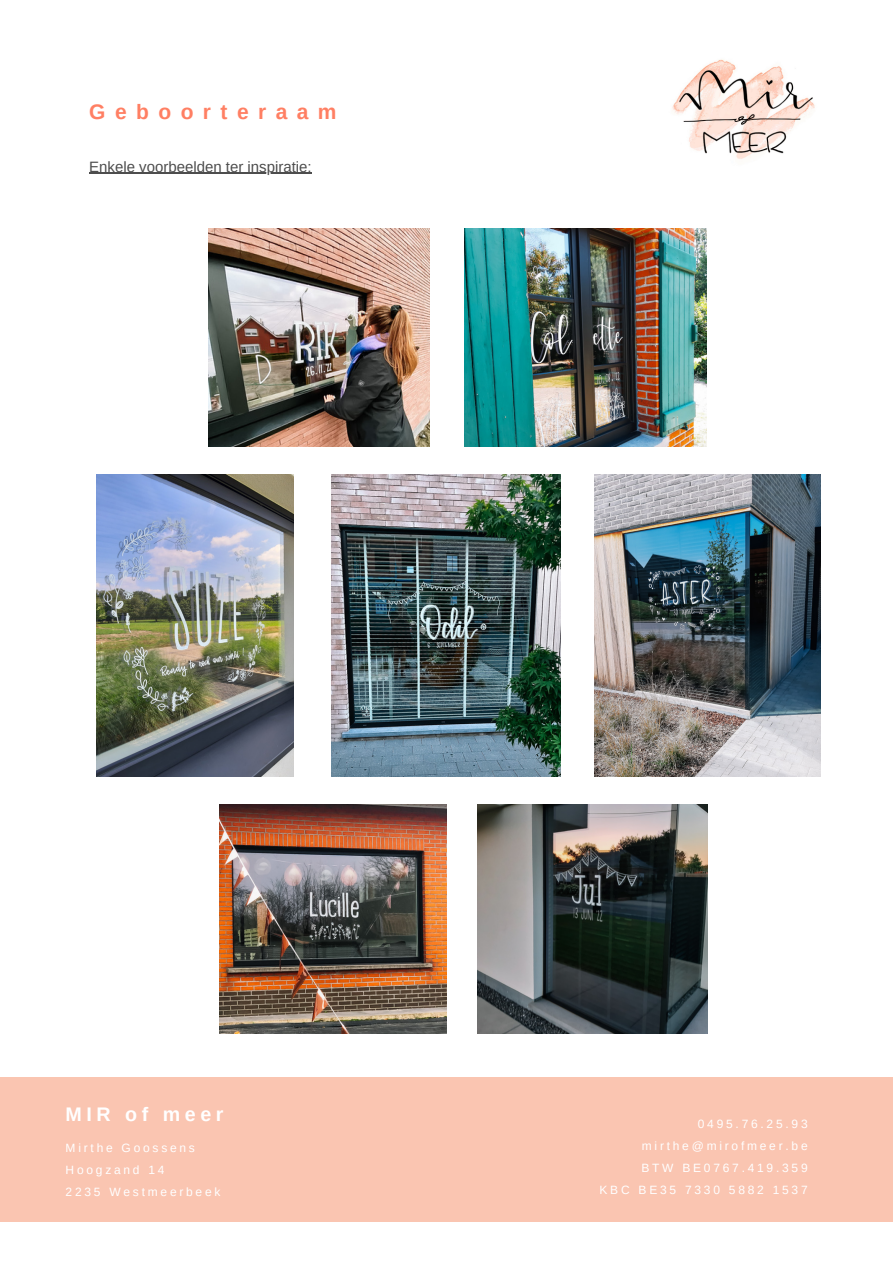
<style>
.page{position:relative;width:893px;height:1264px;background:#fff}
.page>*{position:absolute;margin:0;border:0;box-sizing:border-box;transform-origin:0 0}
.t1{font:700 21px "Arimo";letter-spacing:.45em;color:#ff7f63}
.t2{font:700 19.65px "Arimo";letter-spacing:.23em;color:#fff}
.t3{font:15px "Arimo";color:#4d4d4d}
.t4{font:12px/22px "Arimo";letter-spacing:.23em;color:#fff}
</style>
<div class="page">
<div style="left:0;top:1077px;width:892px;height:144px;background:#fac5b1"></div>
<img style="left:672px;top:59px;width:143px;height:100px">
<img style="left:208px;top:229px;width:221px;height:218px">
<img style="left:97px;top:474px;width:197px;height:302px">
<img style="left:477px;top:804px;width:231px;height:229px">
<img style="left:594px;top:474px;width:226px;height:302px">
<img style="left:464px;top:229px;width:242px;height:218px">
<img style="left:331px;top:474px;width:229px;height:302px">
<img style="left:219px;top:804px;width:227px;height:229px">
<hr style="left:89px;top:173px;width:223px;height:1px;background:#4d4d4d">
<h1 class="t1" style="left:89px;top:100px;width:249px">Geboorteraam</h1>
<p class="t3" style="left:89px;top:158px;width:224px">Enkele voorbeelden ter inspiratie:</p>
<h2 class="t2" style="left:66px;top:1102px;width:159px">MIR of meer</h2>
<p class="t4" style="left:66px;top:1137px;width:156px">Mirthe Goossens<br>Hoogzand 14<br>2235 Westmeerbeek</p>
<p class="t4" style="left:599px;top:1112px;width:209px;text-align:right">0495.76.25.93 mirthe@mirofmeer.be<br>BTW BE0767.419.359<br>KBC BE35 7330 5882 1537</p>
</div>
